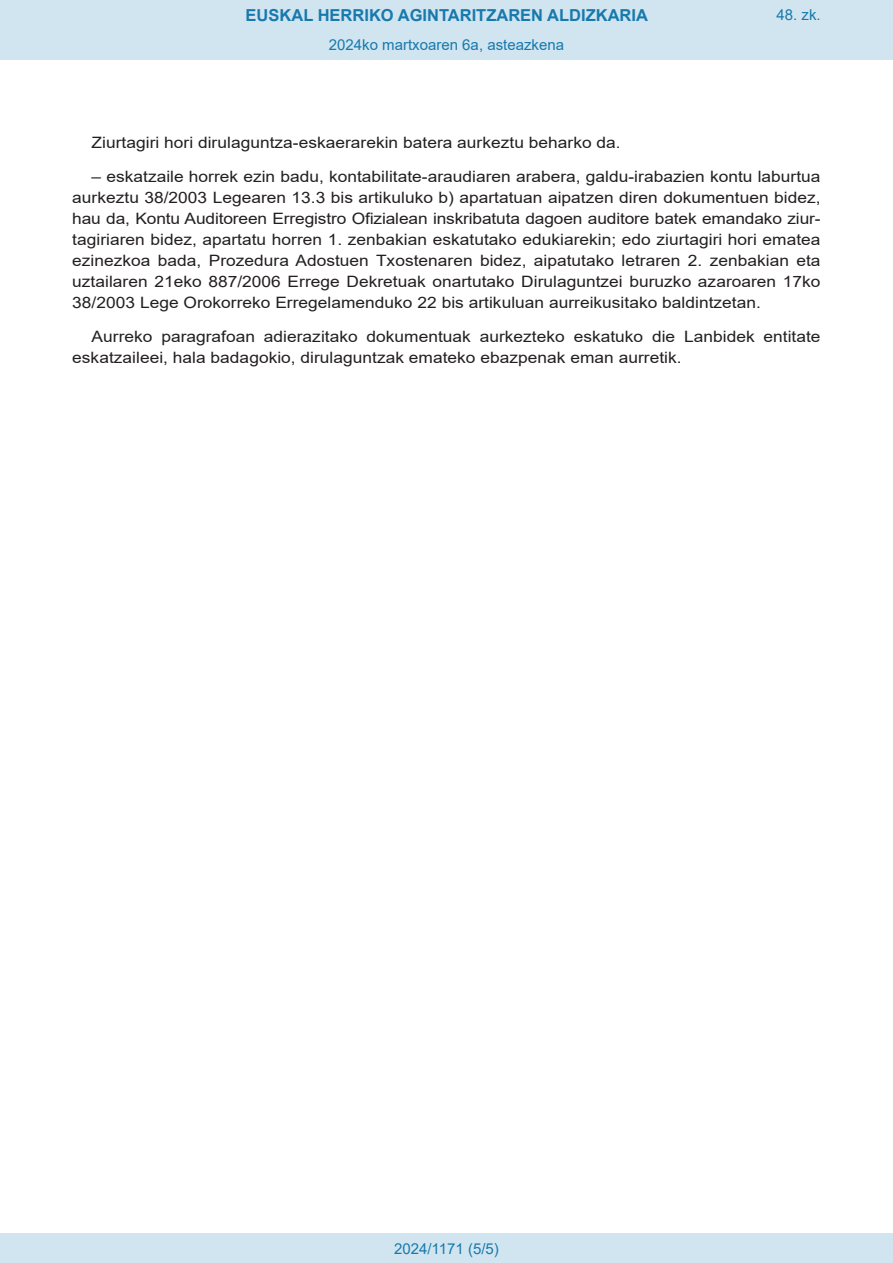
<style>
.page{position:relative;width:893px;height:1263px;background:#fff}
.page>*{position:absolute;margin:0;border:0;box-sizing:border-box;transform-origin:0 0}
.t1{font:700 16.5px "Arial";color:#1879ad}
.BOPVDetalle{font:15.6px/21px "Arial";color:#231f20;text-align:justify;scale:1.11 1}
.Paginacion_Centro{font:15px "Arial";color:#1879ad}
</style>
<div class="page">
<div style="left:0;top:0;width:893px;height:60px;background:#d0e5f0"></div>
<div style="left:0;top:1233px;width:893px;height:30px;background:#d0e5f0"></div>
<p class="t1" style="left:246px;top:3px;width:404px">EUSKAL HERRIKO AGINTARITZAREN ALDIZKARIA</p>
<p class="Paginacion_Centro" style="left:329px;top:35px;width:237px">2024ko martxoaren 6a, asteazkena</p>
<p class="Paginacion_Centro" style="left:776px;top:5px;width:46px">48. zk.</p>
<p class="BOPVDetalle" style="left:92px;top:132px;width:478px">Ziurtagiri hori dirulaguntza-eskaerarekin batera aurkeztu beharko da.</p>
<p class="BOPVDetalle" style="left:72px;top:166px;width:676px;text-indent:19px">– eskatzaile horrek ezin badu, kontabilitate-araudiaren arabera, galdu-irabazien kontu laburtua aurkeztu 38/2003 Legearen 13.3 bis artikuluko b) apartatuan aipatzen diren dokumentuen bidez, hau da, Kontu Auditoreen Erregistro Ofizialean inskribatuta dagoen auditore batek emandako ziur&shy;tagiriaren bidez, apartatu horren 1. zenbakian eskatutako edukiarekin; edo ziurtagiri hori ematea ezinezkoa bada, Prozedura Adostuen Txostenaren bidez, aipatutako letraren 2. zenbakian eta uztailaren 21eko 887/2006 Errege Dekretuak onartutako Dirulaguntzei buruzko azaroaren 17ko 38/2003 Lege Orokorreko Erregelamenduko 22 bis artikuluan aurreikusitako baldintzetan.</p>
<p class="BOPVDetalle" style="left:72px;top:326px;width:676px;text-indent:19px">Aurreko paragrafoan adierazitako dokumentuak aurkezteko eskatuko die Lanbidek entitate eskatzaileei, hala badagokio, dirulaguntzak emateko ebazpenak eman aurretik.</p>
<p class="Paginacion_Centro" style="left:394px;top:1238px;width:106px">2024/1171 (5/5)</p>
</div>
